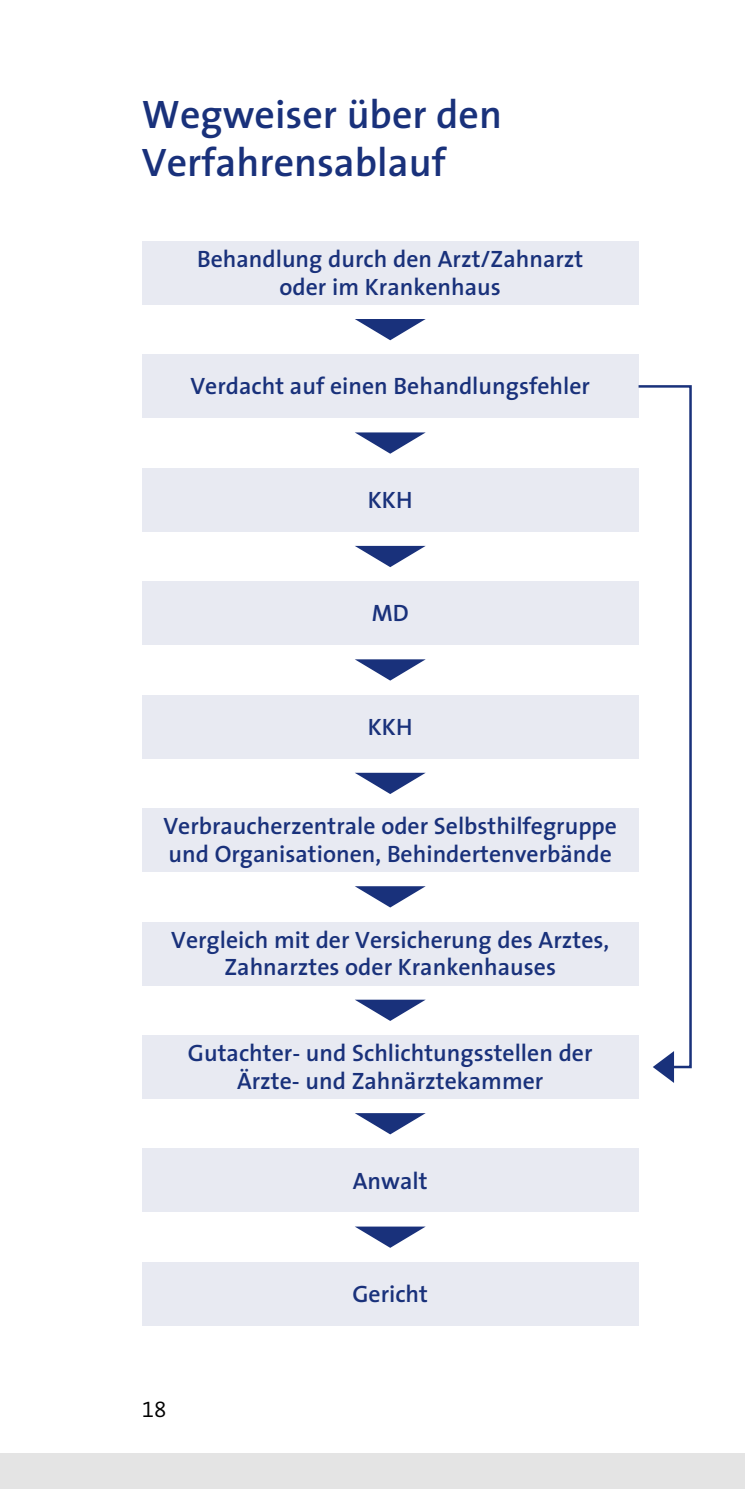
<style>
.page{position:relative;width:745px;height:1489px;background:#fff}
.page>*{position:absolute;margin:0;border:0;box-sizing:border-box;transform-origin:0 0}
.t1{font:600 40px/48px "The Sans";color:#19317b}
.t2{font:600 23.75px/27.5px "The Sans";color:#19317b;text-align:center}
.t3{font:22.5px "The Sans Semi Light Caps";color:#000}
</style>
<div class="page">
<div style="left:0;top:1453px;width:744px;height:35px;background:#e4e4e4"></div>
<div style="left:142px;top:1148px;width:496px;height:64px;background:#e8eaf2"></div>
<div style="left:142px;top:694px;width:496px;height:64px;background:#e8eaf2"></div>
<div style="left:142px;top:468px;width:496px;height:63px;background:#e8eaf2"></div>
<div style="left:142px;top:241px;width:496px;height:64px;background:#e8eaf2"></div>
<div style="left:142px;top:808px;width:496px;height:64px;background:#e8eaf2"></div>
<div style="left:142px;top:921px;width:496px;height:64px;background:#e8eaf2"></div>
<div style="left:142px;top:1035px;width:496px;height:63px;background:#e8eaf2"></div>
<div style="left:142px;top:354px;width:496px;height:64px;background:#e8eaf2"></div>
<div style="left:142px;top:581px;width:496px;height:64px;background:#e8eaf2"></div>
<div style="left:142px;top:1261px;width:496px;height:64px;background:#e8eaf2"></div>
<svg style="left:355px;top:319px;width:70px;height:21px"></svg>
<svg style="left:355px;top:772px;width:70px;height:22px"></svg>
<svg style="left:355px;top:546px;width:70px;height:21px"></svg>
<svg style="left:355px;top:999px;width:70px;height:21px"></svg>
<svg style="left:355px;top:432px;width:70px;height:21px"></svg>
<svg style="left:355px;top:886px;width:70px;height:21px"></svg>
<svg style="left:355px;top:659px;width:70px;height:21px"></svg>
<svg style="left:355px;top:1113px;width:70px;height:21px"></svg>
<svg style="left:355px;top:1226px;width:70px;height:21px"></svg>
<svg style="left:635px;top:384px;width:57px;height:698px"></svg>
<h1 class="t1" style="left:142px;top:89px;width:361px">Wegweiser über den<br>Verfahrensablauf</h1>
<p class="t2" style="left:197px;top:245px;width:387px">Behandlung durch den Arzt/Zahnarzt oder im Krankenhaus</p>
<p class="t2" style="left:190px;top:372px;width:401px">Verdacht auf einen Behandlungsfehler</p>
<p class="t2" style="left:368px;top:485px;width:46px">KKH</p>
<p class="t2" style="left:371px;top:598px;width:39px">MD</p>
<p class="t2" style="left:368px;top:712px;width:46px">KKH</p>
<p class="t2" style="left:163px;top:811px;width:455px;text-align:left">Verbraucherzentrale oder Selbsthilfegruppe und Organisationen, Behindertenverbände</p>
<p class="t2" style="left:171px;top:925px;width:439px">Vergleich mit der Versicherung des Arztes,<br>Zahnarztes oder Krankenhauses</p>
<p class="t2" style="left:188px;top:1038px;width:406px">Gutachter- und Schlichtungsstellen der<br>Ärzte- und Zahnärztekammer</p>
<p class="t2" style="left:352px;top:1165px;width:76px">Anwalt</p>
<p class="t3" style="left:142px;top:1390px;width:26px">18</p>
<p class="t2" style="left:352px;top:1279px;width:77px">Gericht</p>
</div>
